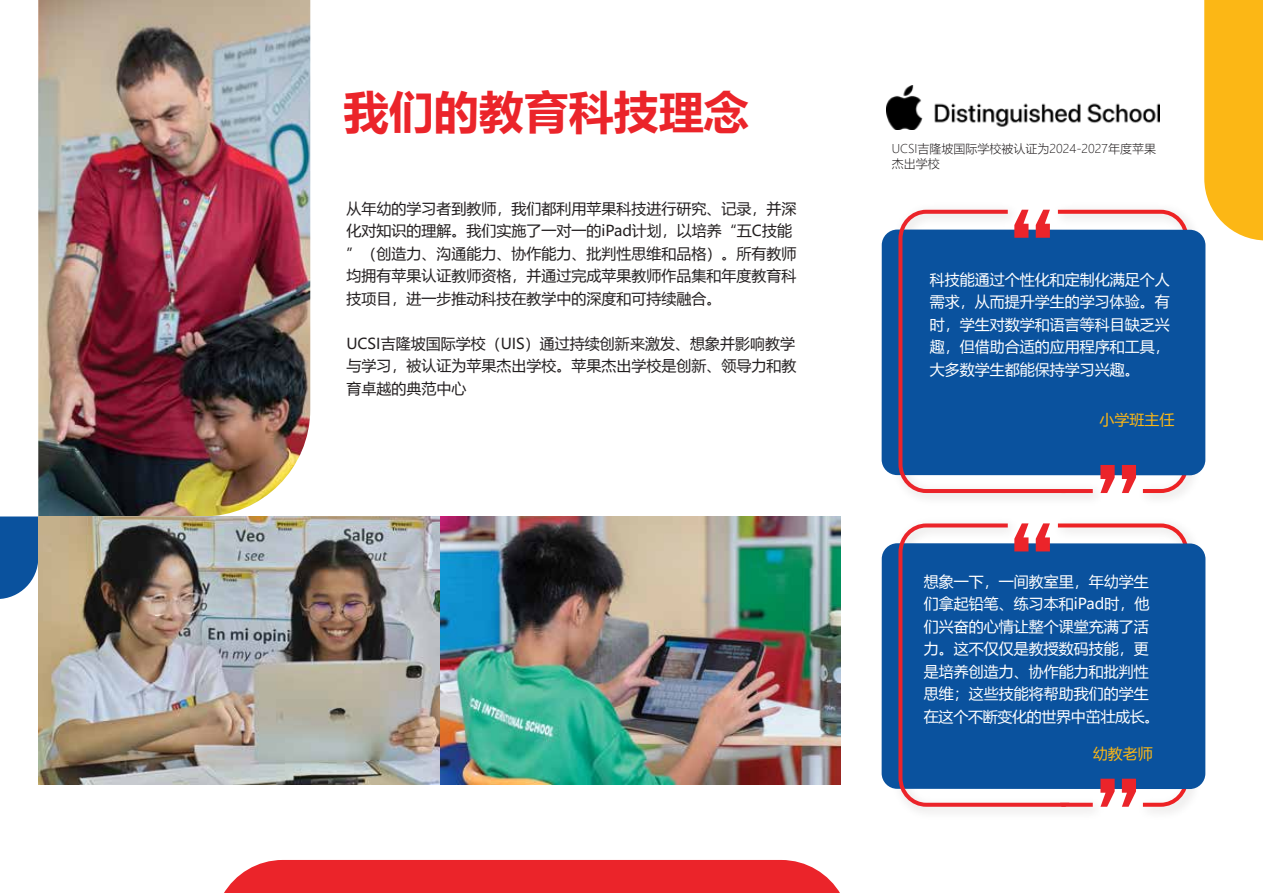
<style>
.page{position:relative;width:1263px;height:893px;background:#fff}
.page>*{position:absolute;margin:0;border:0;box-sizing:border-box;transform-origin:0 0}
.t1{font:700 45px "Microsoft Ya Hei";color:#eb242a}
.t2{font:15px/22.5px "Microsoft Ya Hei";color:#231f20}
.t3{font:15px/22.5px "Microsoft Ya Hei";color:#fff;text-align:justify}
.t4{font:15px "Microsoft Ya Hei";color:#fcb715}
.t5{font:300 12px/15px "Microsoft Ya Hei";color:#231f20}
</style>
<div class="page">
<img style="left:38px;top:0;width:272px;height:516px">
<svg style="left:0;top:516px;width:38px;height:83px;background:#2666a9"></svg>
<div style="left:224px;top:860px;width:606px;height:33px;background:#eb242a"></div>
<div style="left:882px;top:230px;width:323px;height:245px;background:#0a529e;border-radius:16px"></div>
<svg style="left:898px;top:210px;width:160px;height:262px"></svg>
<svg style="left:1014px;top:210px;width:36px;height:28px"></svg>
<svg style="left:1058px;top:210px;width:130px;height:262px"></svg>
<img style="left:881px;top:472px;width:325px;height:340px">
<div style="left:882px;top:543px;width:323px;height:246px;background:#0a529e;border-radius:16px"></div>
<svg style="left:898px;top:523px;width:160px;height:284px"></svg>
<svg style="left:1014px;top:523px;width:36px;height:28px"></svg>
<svg style="left:1058px;top:523px;width:130px;height:284px"></svg>
<img style="left:830px;top:880px;width:10px;height:13px">
<svg style="left:1204px;top:0;width:59px;height:240px;background:#fcbb23"></svg>
<img style="left:38px;top:516px;width:803px;height:268px">
<img style="left:886px;top:86px;width:273px;height:44px">
<h1 class="t1" style="left:344px;top:80px;width:406px">我们的教育科技理念</h1>
<p class="t2" style="left:346px;top:196px;width:452px">从年幼的学习者到教师，我们都利用苹果科技进行研究、记录，并深化对知识的理解。我们实施了一对一的iPad计划，以培养“五C技能”（创造力、沟通能力、协作能力、批判性思维和品格）。所有教师均拥有苹果认证教师资格，并通过完成苹果教师作品集和年度教育科技项目，进一步推动科技在教学中的深度和可持续融合。</p>
<p class="t2" style="left:346px;top:331px;width:452px;text-align:justify">UCSI吉隆坡国际学校（UIS）通过持续创新来激发、想象并影响教学与学习，被认证为苹果杰出学校。苹果杰出学校是创新、领导力和教育卓越的典范中心</p>
<p class="t5" style="left:892px;top:140px;width:266px">UCSI吉隆坡国际学校被认证为2024-2027年度苹果杰出学校</p>
<p class="t3" style="left:930px;top:268px;width:241px">科技能通过个性化和定制化满足个人需求，从而提升学生的学习体验。有时，学生对数学和语言等科目缺乏兴趣，但借助合适的应用程序和工具，大多数学生都能保持学习兴趣。</p>
<p class="t4" style="left:1099px;top:409px;width:76px">小学班主任</p>
<p class="t3" style="left:924px;top:569px;width:237px;text-align:left">想象一下，一间教室里，年幼学生们拿起铅笔、练习本和iPad时，他们兴奋的心情让整个课堂充满了活力。这不仅仅是教授数码技能，更是培养创造力、协作能力和批判性思维；这些技能将帮助我们的学生在这个不断变化的世界中茁壮成长。</p>
<p class="t4" style="left:1093px;top:743px;width:61px">幼教老师</p>
</div>
